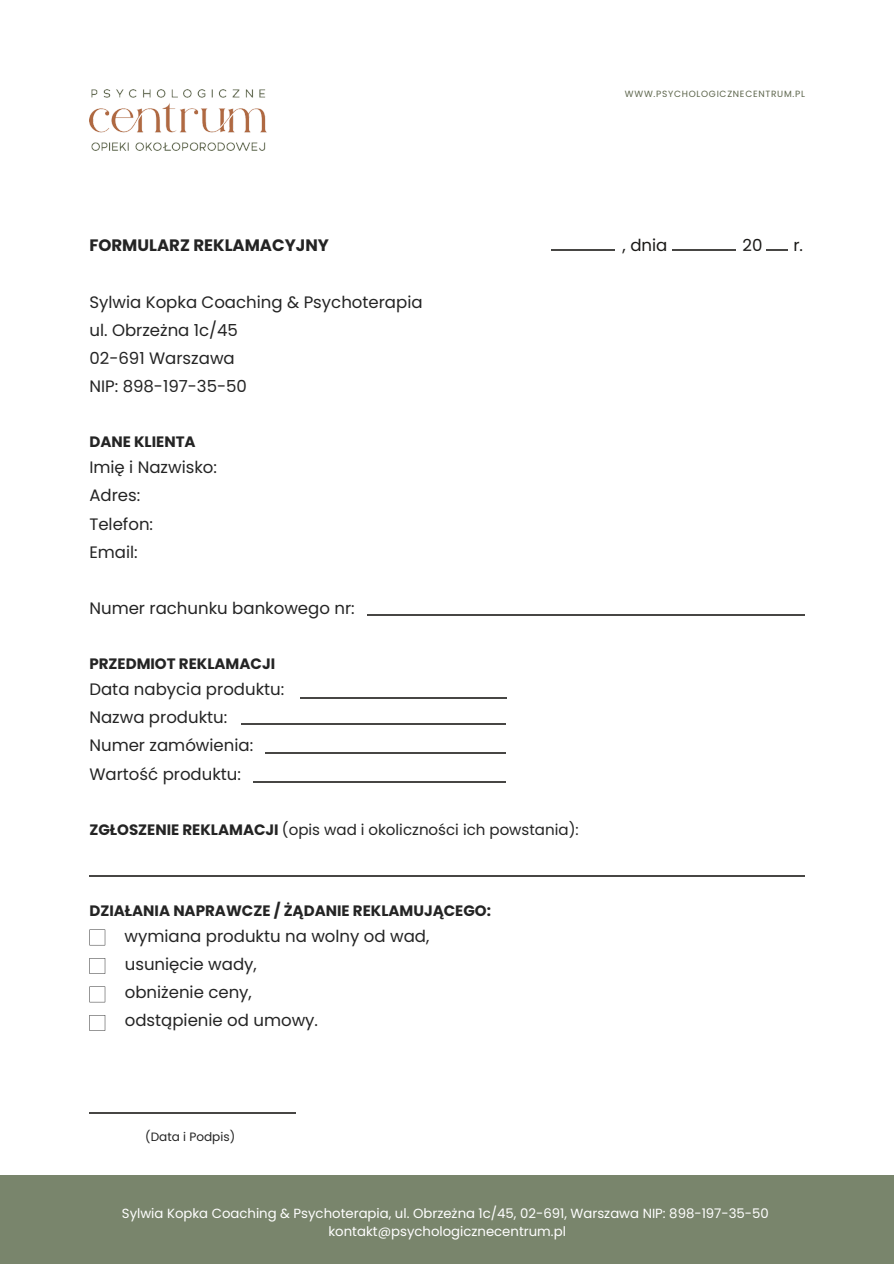
<style>
.page{position:relative;width:894px;height:1264px;background:#fff}
.page>*{position:absolute;margin:0;border:0;box-sizing:border-box;transform-origin:0 0}
.t1{font:16.5px/28.2px "Poppins";color:#242424}
.t2{font:700 16.5px "Poppins";color:#242424}
.t3{font:16.5px "Poppins";color:#191816}
.t4{font:700 15px "Poppins";color:#242424}
.t5{font:15px "Poppins";color:#242424}
.t6{font:13.2px/17.7px "Poppins";color:#fff;text-align:center}
.t7{font:12px "Poppins";color:#242424}
.t8{font:9px "Poppins";letter-spacing:.08em;color:#5e664d}
.s1{font-weight:700}
</style>
<div class="page">
<div style="left:0;top:1175px;width:893px;height:88px;background:#79856c"></div>
<hr style="left:89px;top:875px;width:715px;height:1px;background:#191816">
<hr style="left:300px;top:697px;width:206px;height:1px;background:#191816">
<hr style="left:551px;top:250px;width:63px;height:1px;background:#191816">
<hr style="left:672px;top:250px;width:63px;height:1px;background:#191816">
<svg style="left:766px;top:249px;width:21px;height:1px"></svg>
<hr style="left:241px;top:723px;width:264px;height:2px;background:#191816">
<hr style="left:266px;top:752px;width:239px;height:1px;background:#191816">
<hr style="left:253px;top:781px;width:252px;height:1px;background:#191816">
<svg style="left:89px;top:929px;width:16px;height:16px"></svg>
<svg style="left:89px;top:958px;width:16px;height:15px"></svg>
<svg style="left:89px;top:986px;width:16px;height:16px"></svg>
<svg style="left:89px;top:1015px;width:16px;height:15px"></svg>
<hr style="left:89px;top:1112px;width:206px;height:1px;background:#191816">
<hr style="left:368px;top:614px;width:436px;height:1px;background:#191816">
<img style="left:89px;top:89px;width:177px;height:61px">
<p class="t8" style="left:624px;top:87px;width:181px">WWW.PSYCHOLOGICZNECENTRUM.PL</p>
<p class="t2" style="left:89px;top:234px;width:241px">FORMULARZ REKLAMACYJNY</p>
<p class="t1" style="left:89px;top:288px;width:334px">Sylwia Kopka Coaching &amp; Psychoterapia ul. Obrzeżna 1c/45<br>02-691 Warszawa<br>NIP: 898-197-35-50</p>
<p class="t4" style="left:89px;top:431px;width:108px">DANE KLIENTA</p>
<p class="t1" style="left:89px;top:453px;width:129px">Imię i Nazwisko:<br>Adres:<br>Telefon:<br>Email:</p>
<p class="t1" style="left:89px;top:594px;width:267px">Numer rachunku bankowego nr:</p>
<p class="t4" style="left:89px;top:653px;width:187px">PRZEDMIOT REKLAMACJI</p>
<p class="t1" style="left:89px;top:675px;width:196px">Data nabycia produktu:<br>Nazwa produktu:<br>Numer zamówienia:<br>Wartość produktu:</p>
<p class="t5" style="left:89px;top:819px;width:490px"><span class="s1">ZGŁOSZENIE REKLAMACJI</span> (opis wad i okoliczności ich powstania):</p>
<p class="t4" style="left:89px;top:900px;width:403px">DZIAŁANIA NAPRAWCZE / ŻĄDANIE REKLAMUJĄCEGO:</p>
<p class="t1" style="left:124px;top:921px;width:306px">wymiana produktu na wolny od wad, usunięcie wady,<br>obniżenie ceny,<br>odstąpienie od umowy.</p>
<p class="t7" style="left:145px;top:1128px;width:91px">(Data i Podpis)</p>
<p class="t3" style="left:622px;top:233px;width:46px">, dnia</p>
<p class="t3" style="left:742px;top:233px;width:21px">20</p>
<p class="t3" style="left:793px;top:233px;width:11px">r.</p>
<p class="t6" style="left:122px;top:1204px;width:648px">Sylwia Kopka Coaching &amp; Psychoterapia, ul. Obrzeżna 1c/45, 02-691, Warszawa NIP: 898-197-35-50 kontakt@psychologicznecentrum.pl</p>
</div>
